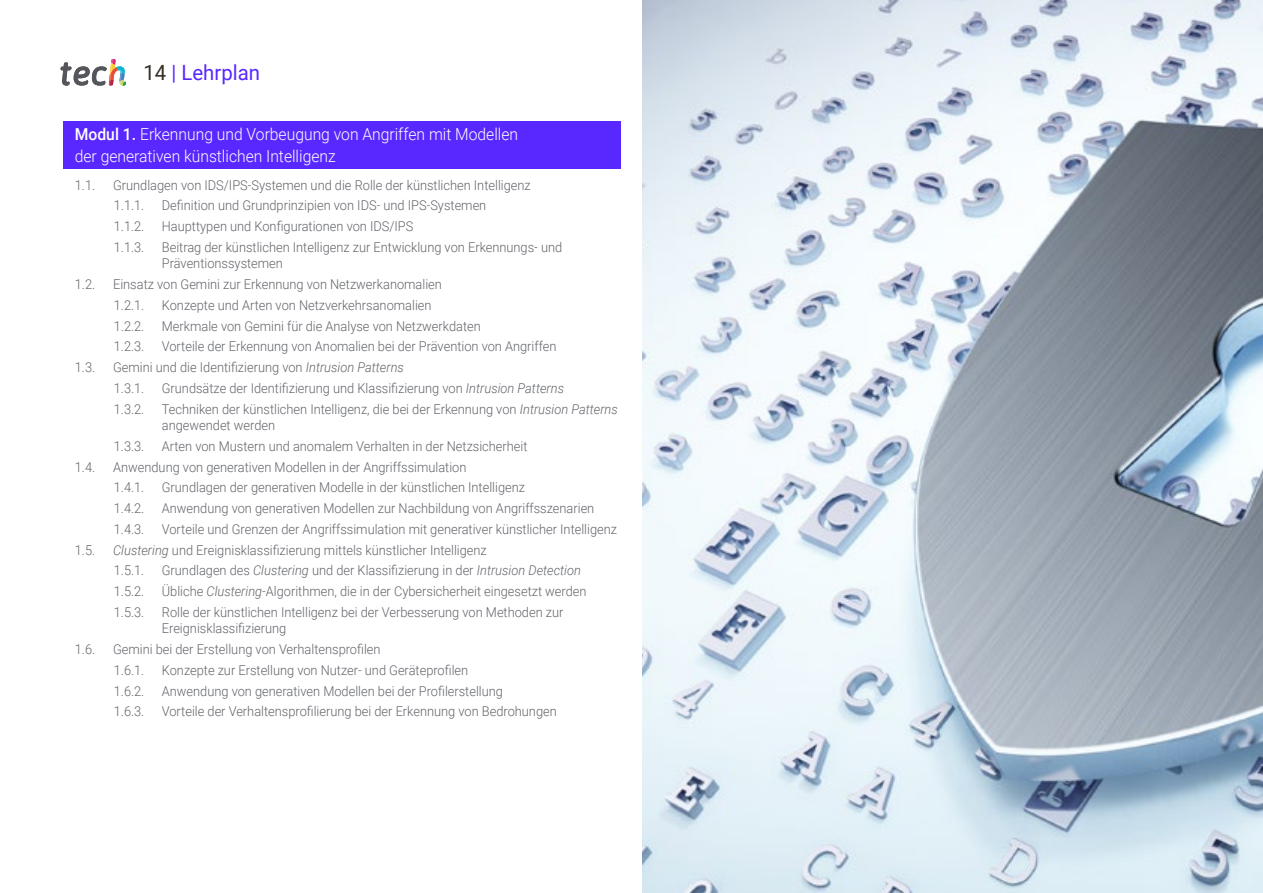
<style>
.page{position:relative;width:1263px;height:893px;background:#fff}
.page>*{position:absolute;margin:0;border:0;box-sizing:border-box;transform-origin:0 0}
.t1{font:21px "Roboto";color:#5927ff}
.t2{font:300 16.5px/22.5px "Roboto";color:#fff;scale:.95 1}
.t3{font:300 13.5px/20.7px "Roboto";color:#61646a;scale:.95 1}
.s1{color:#312e20}
.s2{font-weight:500}
.s3{font-style:italic}
</style>
<div class="page">
<img style="left:642px;top:0;width:621px;height:893px">
<div style="left:64px;top:121px;width:557px;height:48px;background:#5927ff"></div>
<svg style="left:61px;top:59px;width:65px;height:27px"></svg>
<h1 class="t1" style="left:144px;top:57px;width:118px"><span class="s1">14</span> | Lehrplan</h1>
<p class="t2" style="left:75px;top:122px;width:468px"><span class="s2">Modul 1.</span> Erkennung und Vorbeugung von Angriffen mit Modellen der generativen künstlichen Intelligenz</p>
<p class="t3" style="left:75px;top:174px;width:23px">1.1.</p>
<p class="t3" style="left:113px;top:174px;width:441px">Grundlagen von IDS/IPS-Systemen und die Rolle der künstlichen Intelligenz<br>1.1.1.</p>
<p class="t3" style="left:162px;top:195px;width:343px">Definition und Grundprinzipien von IDS- und IPS-Systemen</p>
<p class="t3" style="left:114px;top:215px;width:34px">1.1.2.</p>
<p class="t3" style="left:162px;top:215px;width:266px">Haupttypen und Konfigurationen von IDS/IPS</p>
<p class="t3" style="left:114px;top:236px;width:34px">1.1.3.</p>
<p class="t3" style="left:162px;top:238px;width:423px;line-height:16.5px">Beitrag der künstlichen Intelligenz zur Entwicklung von Erkennungs- und<br>Präventionssystemen</p>
<p class="t3" style="left:75px;top:273px;width:23px">1.2.</p>
<p class="t3" style="left:113px;top:273px;width:348px">Einsatz von Gemini zur Erkennung von Netzwerkanomalien<br>1.2.1.</p>
<p class="t3" style="left:162px;top:294px;width:285px">Konzepte und Arten von Netzverkehrsanomalien</p>
<p class="t3" style="left:114px;top:315px;width:34px">1.2.2.</p>
<p class="t3" style="left:162px;top:315px;width:337px">Merkmale von Gemini für die Analyse von Netzwerkdaten</p>
<p class="t3" style="left:114px;top:336px;width:34px">1.2.3.</p>
<p class="t3" style="left:162px;top:336px;width:417px">Vorteile der Erkennung von Anomalien bei der Prävention von Angriffen</p>
<p class="t3" style="left:75px;top:356px;width:23px">1.3.</p>
<p class="t3" style="left:113px;top:356px;width:308px">Gemini und die Identifizierung von <span class="s3">Intrusion Patterns<br></span>1.3.1.</p>
<p class="t3" style="left:162px;top:377px;width:425px">Grundsätze der Identifizierung und Klassifizierung von <span class="s3">Intrusion Patterns</span></p>
<p class="t3" style="left:114px;top:398px;width:34px">1.3.2.</p>
<p class="t3" style="left:162px;top:400px;width:481px;line-height:16.5px">Techniken der künstlichen Intelligenz, die bei der Erkennung von <span class="s3">Intrusion Patterns </span>angewendet werden</p>
<p class="t3" style="left:114px;top:435px;width:34px">1.3.3.</p>
<p class="t3" style="left:162px;top:435px;width:386px">Arten von Mustern und anomalem Verhalten in der Netzsicherheit</p>
<p class="t3" style="left:75px;top:456px;width:23px">1.4.</p>
<p class="t3" style="left:113px;top:456px;width:373px">Anwendung von generativen Modellen in der Angriffssimulation<br>1.4.1.</p>
<p class="t3" style="left:162px;top:477px;width:384px">Grundlagen der generativen Modelle in der künstlichen Intelligenz</p>
<p class="t3" style="left:114px;top:497px;width:34px">1.4.2.</p>
<p class="t3" style="left:162px;top:497px;width:457px">Anwendung von generativen Modellen zur Nachbildung von Angriffsszenarien</p>
<p class="t3" style="left:114px;top:518px;width:34px">1.4.3.</p>
<p class="t3" style="left:162px;top:518px;width:481px">Vorteile und Grenzen der Angriffssimulation mit generativer künstlicher Intelligenz</p>
<p class="t3" style="left:75px;top:539px;width:23px">1.5.</p>
<p class="t3" style="left:113px;top:539px;width:395px"><span class="s3">Clustering</span> und Ereignisklassifizierung mittels künstlicher Intelligenz<br>1.5.1.</p>
<p class="t3" style="left:162px;top:560px;width:443px">Grundlagen des <span class="s3">Clustering</span> und der Klassifizierung in der <span class="s3">Intrusion Detection</span></p>
<p class="t3" style="left:114px;top:580px;width:34px">1.5.2.</p>
<p class="t3" style="left:162px;top:580px;width:449px">Übliche <span class="s3">Clustering</span>-Algorithmen, die in der Cybersicherheit eingesetzt werden</p>
<p class="t3" style="left:114px;top:601px;width:34px">1.5.3.</p>
<p class="t3" style="left:162px;top:603px;width:424px;line-height:16.5px">Rolle der künstlichen Intelligenz bei der Verbesserung von Methoden zur<br>Ereignisklassifizierung</p>
<p class="t3" style="left:75px;top:638px;width:23px">1.6.</p>
<p class="t3" style="left:113px;top:638px;width:283px">Gemini bei der Erstellung von Verhaltensprofilen<br>1.6.1.</p>
<p class="t3" style="left:162px;top:659px;width:324px">Konzepte zur Erstellung von Nutzer- und Geräteprofilen</p>
<p class="t3" style="left:114px;top:680px;width:34px">1.6.2.</p>
<p class="t3" style="left:162px;top:680px;width:361px">Anwendung von generativen Modellen bei der Profilerstellung</p>
<p class="t3" style="left:114px;top:701px;width:34px">1.6.3.</p>
<p class="t3" style="left:162px;top:701px;width:417px">Vorteile der Verhaltensprofilierung bei der Erkennung von Bedrohungen</p>
</div>
